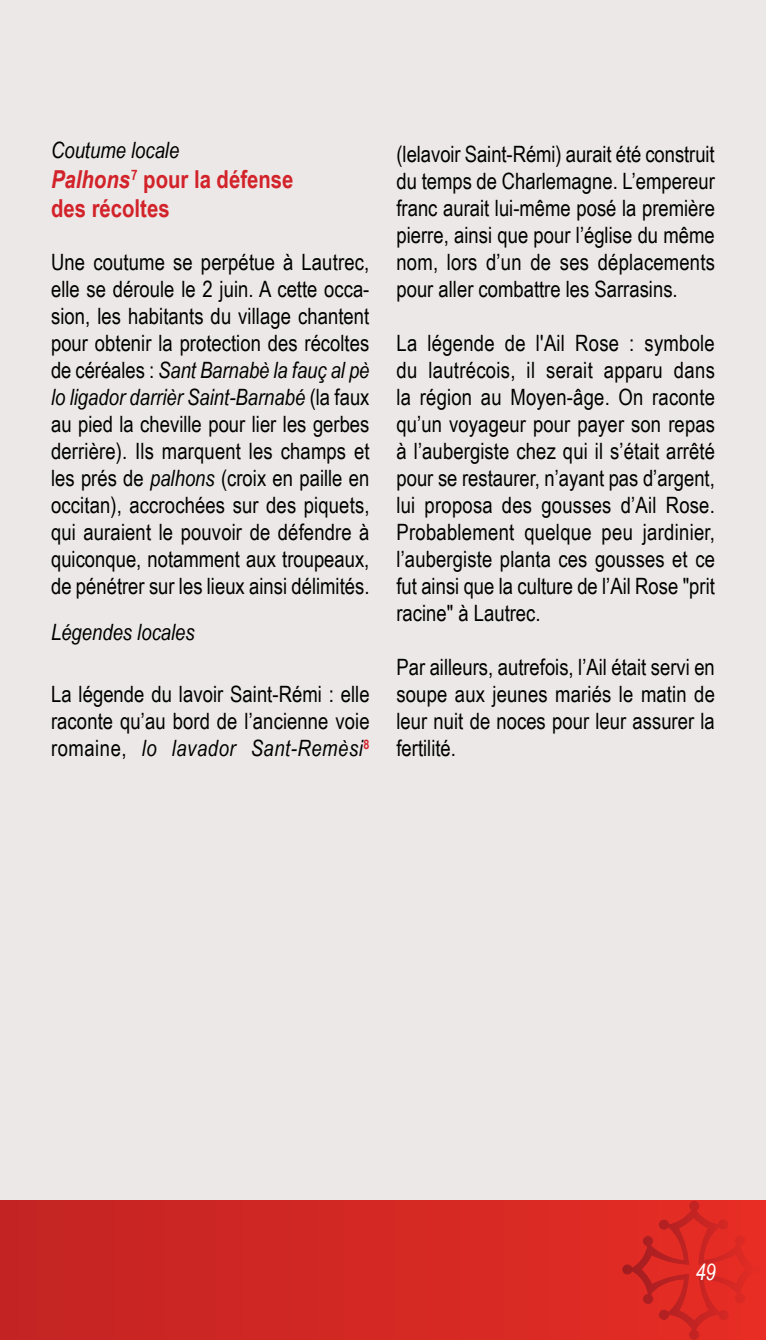
<style>
.page{position:relative;width:766px;height:1340px;background:#fff}
.page>*{position:absolute;margin:0;border:0;box-sizing:border-box;transform-origin:0 0}
.t1{font:700 24.75px/29.7px "Arial Narrow";color:#d2232a}
.t2{font:22.5px/27px "Arial Narrow";color:#000;text-align:justify}
.t3{font:italic 22.5px "Arial Narrow";color:#000}
.t4{font:italic 22.5px "Arial Narrow";color:#fff}
.s1{font-style:italic}
</style>
<div class="page">
<div style="left:0;top:0;width:765px;height:1339px;background:#ede8e8"></div>
<div style="left:0;top:1200px;width:765px;height:139px;background:linear-gradient(to bottom,#d12724,#d12724)"></div>
<svg style="left:622px;top:1200px;width:143px;height:139px"></svg>
<p class="t3" style="left:51px;top:142px;width:130px">Coutume locale</p>
<p class="t1" style="left:51px;top:166px;width:244px"><span class="s1">Palhons</span><sup>7</sup> pour la défense des récoltes</p>
<p class="t2" style="left:51px;top:251px;width:320px">Une coutume se perpétue à Lautrec, elle se déroule le 2 juin. A cette occa&shy;sion, les habitants du village chantent pour obtenir la protection des récoltes de céréales : <span class="s1">Sant Barnabè la fauç al pè lo ligador darrièr Saint-Barnabé</span> (la faux au pied la cheville pour lier les gerbes derrière). Ils marquent les champs et les prés de <span class="s1">palhons</span> (croix en paille en occitan), accrochées sur des piquets, qui auraient le pouvoir de défendre à quiconque, notamment aux troupeaux, de pénétrer sur les lieux ainsi délimités.</p>
<p class="t3" style="left:51px;top:624px;width:145px">Légendes locales</p>
<p class="t2" style="left:51px;top:683px;width:320px">La légende du lavoir Saint-Rémi : elle raconte qu’au bord de l’ancienne voie romaine, <span class="s1">lo lavador Sant-Remèsi</span><sup>8</sup></p>
<p class="t2" style="left:396px;top:143px;width:320px">(lelavoir Saint-Rémi) aurait été construit du temps de Charlemagne. L’empereur franc aurait lui-même posé la première pierre, ainsi que pour l’église du même nom, lors d’un de ses déplacements pour aller combattre les Sarrasins.</p>
<p class="t2" style="left:396px;top:332px;width:320px">La légende de l'Ail Rose : symbole du lautrécois, il serait apparu dans la région au Moyen-âge. On raconte qu’un voyageur pour payer son repas à l’aubergiste chez qui il s’était arrêté pour se restaurer, n’ayant pas d’argent, lui proposa des gousses d’Ail Rose.<br>Probablement quelque peu jardinier, l’aubergiste planta ces gousses et ce fut ainsi que la culture de l’Ail Rose "prit racine" à Lautrec.</p>
<p class="t2" style="left:396px;top:656px;width:320px">Par ailleurs, autrefois, l’Ail était servi en soupe aux jeunes mariés le matin de leur nuit de noces pour leur assurer la fertilité.</p>
<p class="t4" style="left:695px;top:1263px;width:22px">49</p>
</div>
